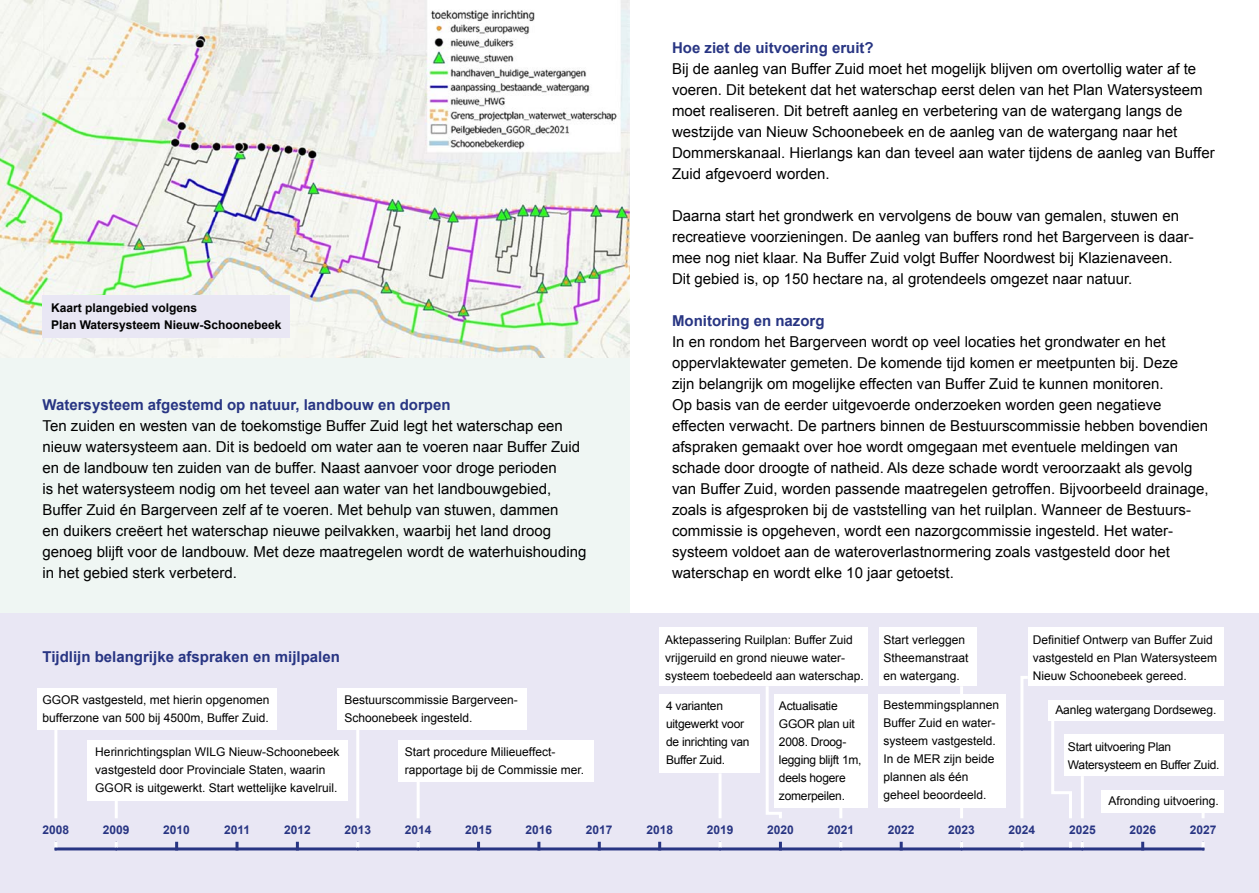
<style>
.page{position:relative;width:1259px;height:893px;background:#fff}
.page>*{position:absolute;margin:0;border:0;box-sizing:border-box;transform-origin:0 0}
.Kop_1{font:15px/21px "Arial";color:#000}
.t1{font:700 15px "Arial";color:#283583}
.Kop_1-2{font:12px/18px "Arial";color:#000}
.Kop_1-3{font:12px/18px "Arial";letter-spacing:-.02em;color:#000}
.Kop_1-4{font:700 12px "Arial";color:#283583}
.Kop_1-5{font:700 12px "Arial";color:#000}
</style>
<div class="page">
<div style="left:0;top:357px;width:629px;height:264px;background:#eff6f3"></div>
<div style="left:0;top:613px;width:1259px;height:280px;background:#e9e7f4"></div>
<div style="left:659px;top:695px;width:101px;height:78px;background:#fff"></div>
<div style="left:37px;top:688px;width:240px;height:42px;background:#fff"></div>
<div style="left:337px;top:688px;width:189px;height:42px;background:#fff"></div>
<div style="left:1027px;top:628px;width:196px;height:58px;background:#fff"></div>
<div style="left:1048px;top:700px;width:175px;height:21px;background:#fff"></div>
<div style="left:1063px;top:735px;width:160px;height:41px;background:#fff"></div>
<div style="left:1101px;top:790px;width:122px;height:23px;background:#fff"></div>
<div style="left:398px;top:740px;width:196px;height:41px;background:#fff"></div>
<div style="left:88px;top:740px;width:260px;height:61px;background:#fff"></div>
<img style="left:0;top:0;width:629px;height:357px">
<div style="left:43px;top:295px;width:247px;height:42px;background:#e9e7f4"></div>
<hr style="left:54px;top:847px;width:1150px;height:3px;background:#283583">
<svg style="left:175px;top:842px;width:3px;height:6px"></svg>
<svg style="left:235px;top:842px;width:3px;height:6px"></svg>
<svg style="left:296px;top:842px;width:3px;height:5px"></svg>
<svg style="left:477px;top:842px;width:3px;height:5px"></svg>
<svg style="left:537px;top:842px;width:3px;height:6px"></svg>
<svg style="left:598px;top:842px;width:3px;height:6px"></svg>
<svg style="left:658px;top:842px;width:3px;height:6px"></svg>
<svg style="left:779px;top:842px;width:3px;height:5px"></svg>
<svg style="left:899px;top:842px;width:3px;height:6px"></svg>
<svg style="left:1141px;top:842px;width:3px;height:6px"></svg>
<hr style="left:54px;top:730px;width:3px;height:88px;background:#fff">
<svg style="left:1020px;top:674px;width:8px;height:144px"></svg>
<svg style="left:1051px;top:721px;width:22px;height:97px"></svg>
<hr style="left:1080px;top:776px;width:3px;height:42px;background:#fff">
<hr style="left:960px;top:686px;width:3px;height:132px;background:#fff">
<hr style="left:115px;top:781px;width:3px;height:37px;background:#fff">
<hr style="left:417px;top:781px;width:3px;height:37px;background:#fff">
<hr style="left:839px;top:755px;width:3px;height:63px;background:#fff">
<hr style="left:356px;top:730px;width:3px;height:88px;background:#fff">
<svg style="left:54px;top:842px;width:3px;height:8px"></svg>
<svg style="left:115px;top:842px;width:3px;height:6px"></svg>
<svg style="left:356px;top:842px;width:3px;height:6px"></svg>
<svg style="left:417px;top:842px;width:3px;height:6px"></svg>
<svg style="left:718px;top:842px;width:3px;height:6px"></svg>
<svg style="left:839px;top:842px;width:3px;height:6px"></svg>
<svg style="left:960px;top:842px;width:3px;height:6px"></svg>
<svg style="left:1020px;top:842px;width:3px;height:6px"></svg>
<svg style="left:1069px;top:842px;width:3px;height:5px"></svg>
<svg style="left:1080px;top:842px;width:3px;height:6px"></svg>
<svg style="left:1201px;top:842px;width:3px;height:6px"></svg>
<div style="left:659px;top:628px;width:209px;height:58px;background:#fff"></div>
<hr style="left:718px;top:773px;width:3px;height:45px;background:#fff">
<svg style="left:766px;top:686px;width:17px;height:132px"></svg>
<div style="left:878px;top:628px;width:98px;height:58px;background:#fff"></div>
<div style="left:878px;top:695px;width:128px;height:113px;background:#fff"></div>
<div style="left:774px;top:695px;width:94px;height:113px;background:#fff"></div>
<h1 class="Kop_1-5" style="left:51px;top:300px;width:148px">Kaart plangebied volgens</h1>
<h1 class="Kop_1-5" style="left:51px;top:317px;width:232px">Plan Watersysteem Nieuw-Schoonebeek</h1>
<p class="t1" style="left:43px;top:395px;width:409px">Watersysteem afgestemd op natuur, landbouw en dorpen</p>
<h1 class="Kop_1" style="left:43px;top:416px;width:539px">Ten zuiden en westen van de toekomstige Buffer Zuid legt het waterschap een nieuw watersysteem aan. Dit is bedoeld om water aan te voeren naar Buffer Zuid en de landbouw ten zuiden van de buffer. Naast aanvoer voor droge perioden</h1>
<h1 class="Kop_1" style="left:43px;top:479px;width:545px">is het watersysteem nodig om het teveel aan water van het landbouwgebied, Buffer Zuid én Bargerveen zelf af te voeren. Met behulp van stuwen, dammen<br>en duikers creëert het waterschap nieuwe peilvakken, waarbij het land droog genoeg blijft voor de landbouw. Met deze maatregelen wordt de waterhuishouding in het gebied sterk verbeterd.</h1>
<p class="t1" style="left:43px;top:646px;width:299px">Tijdlijn belangrijke afspraken en mijlpalen</p>
<h1 class="Kop_1-2" style="left:43px;top:691px;width:228px">GGOR vastgesteld, met hierin opgenomen bufferzone van 500 bij 4500m, Buffer Zuid.</h1>
<h1 class="Kop_1-2" style="left:344px;top:691px;width:174px">Bestuurscommissie Bargerveen-<br>Schoonebeek ingesteld.</h1>
<h1 class="Kop_1-2" style="left:405px;top:743px;width:181px">Start procedure Milieueffect&shy;rapportage bij de Commissie mer.</h1>
<h1 class="Kop_1-2" style="left:95px;top:743px;width:246px">Herinrichtingsplan WILG Nieuw-Schoonebeek vastgesteld door Provinciale Staten, waarin<br>GGOR is uitgewerkt. Start wettelijke kavelruil.</h1>
<p class="t1" style="left:672px;top:38px;width:203px">Hoe ziet de uitvoering eruit?</p>
<h1 class="Kop_1" style="left:672px;top:59px;width:544px">Bij de aanleg van Buffer Zuid moet het mogelijk blijven om overtollig water af te voeren. Dit betekent dat het waterschap eerst delen van het Plan Watersysteem moet realiseren. Dit betreft aanleg en verbetering van de watergang langs de westzijde van Nieuw Schoonebeek en de aanleg van de watergang naar het Dommerskanaal. Hierlangs kan dan teveel aan water tijdens de aanleg van Buffer Zuid afgevoerd worden.</h1>
<h1 class="Kop_1" style="left:672px;top:206px;width:523px">Daarna start het grondwerk en vervolgens de bouw van gemalen, stuwen en recreatieve voorzieningen. De aanleg van buffers rond het Bargerveen is daar&shy;mee nog niet klaar. Na Buffer Zuid volgt Buffer Noordwest bij Klazienaveen.<br>Dit gebied is, op 150 hectare na, al grotendeels omgezet naar natuur.</h1>
<p class="t1" style="left:672px;top:311px;width:154px">Monitoring en nazorg</p>
<h1 class="Kop_1" style="left:672px;top:332px;width:538px">In en rondom het Bargerveen wordt op veel locaties het grondwater en het oppervlaktewater gemeten. De komende tijd komen er meetpunten bij. Deze<br>zijn belangrijk om mogelijke effecten van Buffer Zuid te kunnen monitoren.<br>Op basis van de eerder uitgevoerde onderzoeken worden geen negatieve effecten verwacht. De partners binnen de Bestuurscommissie hebben bovendien afspraken gemaakt over hoe wordt omgegaan met eventuele meldingen van schade door droogte of natheid. Als deze schade wordt veroorzaakt als gevolg van Buffer Zuid, worden passende maatregelen getroffen. Bijvoorbeeld drainage, zoals is afgesproken bij de vaststelling van het ruilplan. Wanneer de Bestuurs&shy;commissie is opgeheven, wordt een nazorgcommissie ingesteld. Het water&shy;systeem voldoet aan de wateroverlastnormering zoals vastgesteld door het waterschap en wordt elke 10 jaar getoetst.</h1>
<h1 class="Kop_1-2" style="left:665px;top:630px;width:200px">Aktepassering Ruilplan: Buffer Zuid vrijgeruild en grond nieuwe water&shy;systeem toebedeeld aan waterschap.</h1>
<h1 class="Kop_1-2" style="left:883px;top:630px;width:83px">Start verleggen</h1>
<h1 class="Kop_1-2" style="left:883px;top:648px;width:86px">Stheemanstraat en watergang.</h1>
<h1 class="Kop_1-2" style="left:883px;top:696px;width:117px">Bestemmingsplannen<br>Buffer Zuid en water&shy;systeem vastgesteld.<br>In de MER zijn beide plannen als één geheel beoordeeld.</h1>
<h1 class="Kop_1-3" style="left:666px;top:697px;width:85px">4 varianten uitgewerkt voor de inrichting van<br>Buffer Zuid.</h1>
<h1 class="Kop_1-3" style="left:779px;top:697px;width:84px">Actualisatie<br>GGOR plan uit<br>2008. Droog&shy;legging blijft 1m, deels hogere zomerpeilen.</h1>
<h1 class="Kop_1-2" style="left:1033px;top:630px;width:186px">Definitief Ontwerp van Buffer Zuid vastgesteld en Plan Watersysteem<br>Nieuw Schoonebeek gereed.</h1>
<h1 class="Kop_1-2" style="left:1055px;top:701px;width:162px">Aanleg watergang Dordseweg.</h1>
<h1 class="Kop_1-3" style="left:1068px;top:738px;width:105px">Start uitvoering Plan</h1>
<h1 class="Kop_1-3" style="left:1068px;top:756px;width:153px">Watersysteem en Buffer Zuid.</h1>
<h1 class="Kop_1-2" style="left:1108px;top:792px;width:112px">Afronding uitvoering.</h1>
<h1 class="Kop_1-4" style="left:43px;top:822px;width:28px">2008</h1>
<h1 class="Kop_1-4" style="left:103px;top:822px;width:28px">2009</h1>
<h1 class="Kop_1-4" style="left:163px;top:822px;width:28px">2010</h1>
<h1 class="Kop_1-4" style="left:224px;top:822px;width:28px">2011</h1>
<h1 class="Kop_1-4" style="left:284px;top:822px;width:28px">2012</h1>
<h1 class="Kop_1-4" style="left:344px;top:822px;width:28px">2013</h1>
<h1 class="Kop_1-4" style="left:405px;top:822px;width:28px">2014</h1>
<h1 class="Kop_1-4" style="left:465px;top:822px;width:28px">2015</h1>
<h1 class="Kop_1-4" style="left:525px;top:822px;width:28px">2016</h1>
<h1 class="Kop_1-4" style="left:586px;top:822px;width:28px">2017</h1>
<h1 class="Kop_1-4" style="left:646px;top:822px;width:28px">2018</h1>
<h1 class="Kop_1-4" style="left:706px;top:822px;width:28px">2019</h1>
<h1 class="Kop_1-4" style="left:767px;top:822px;width:28px">2020</h1>
<h1 class="Kop_1-4" style="left:827px;top:822px;width:28px">2021</h1>
<h1 class="Kop_1-4" style="left:888px;top:822px;width:28px">2022</h1>
<h1 class="Kop_1-4" style="left:948px;top:822px;width:28px">2023</h1>
<h1 class="Kop_1-4" style="left:1008px;top:822px;width:28px">2024</h1>
<h1 class="Kop_1-4" style="left:1069px;top:822px;width:28px">2025</h1>
<h1 class="Kop_1-4" style="left:1129px;top:822px;width:28px">2026</h1>
<h1 class="Kop_1-4" style="left:1189px;top:822px;width:28px">2027</h1>
</div>
